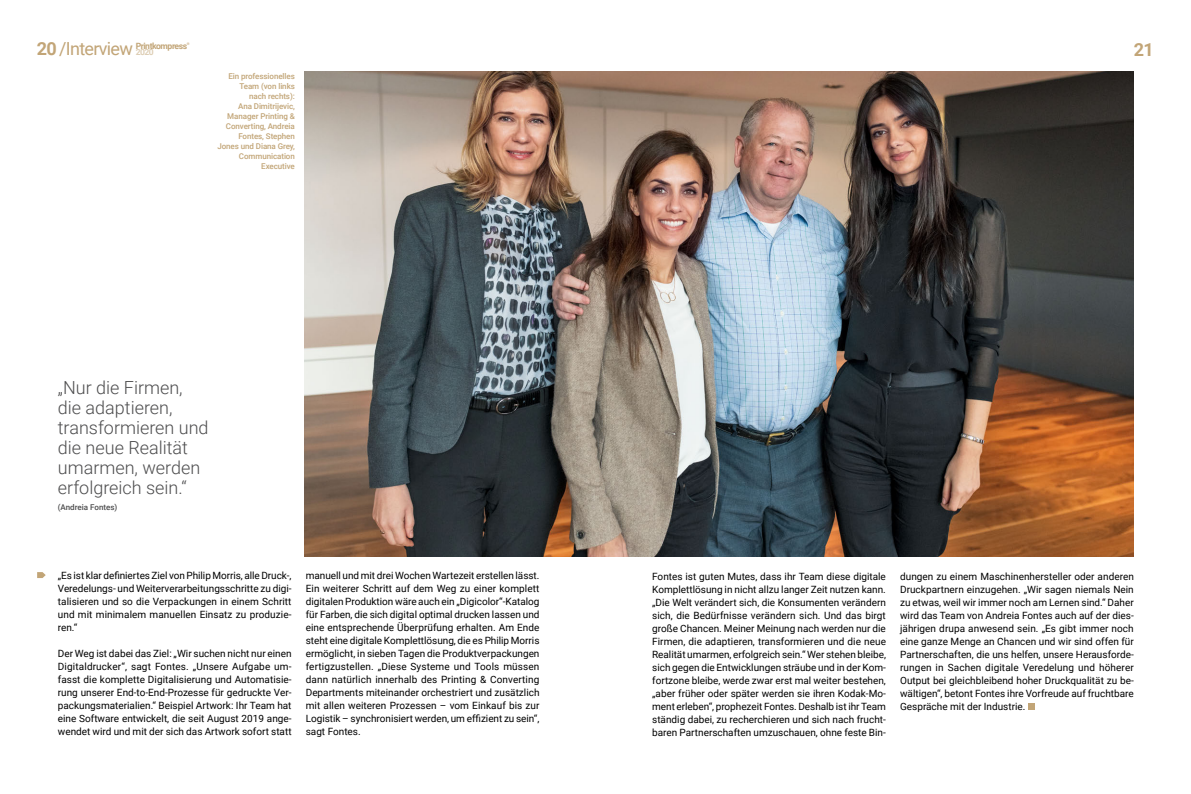
<style>
.page{position:relative;width:1191px;height:794px;background:#fff}
.page>*{position:absolute;margin:0;border:0;box-sizing:border-box;transform-origin:0 0}
.t1{font:300 18px/20px "Roboto";color:#4d4d4e}
.t2{font:18px "Roboto";letter-spacing:-.04em;color:#c2a577}
.t3{font:700 18px "Roboto";color:#c2a577}
.t4{font:10px/13px "Roboto";color:#000;text-align:justify}
.t5{font:700 8.6px "Roboto";letter-spacing:-.05em;color:#c2a577}
.t6{font:500 8px/10px "Roboto";letter-spacing:-.01em;color:#c2a577;text-align:right}
.t7{font:500 8px "Roboto";color:#4d4d4e}
.t8{font:700 3.6px "Roboto";color:#c2a577}
.s1{font-weight:700}
.s2{font-weight:700;font-size:8.6px}
</style>
<div class="page">
<svg style="left:37px;top:572px;width:9px;height:6px"></svg>
<div style="left:1028px;top:703px;width:6px;height:7px;background:#c2a577"></div>
<img style="left:305px;top:72px;width:828px;height:484px">
<p class="t5" style="left:136px;top:39px;width:53px">Printkompress</p>
<p class="t8" style="left:187px;top:41px;width:4px">®</p>
<h1 class="t2" style="left:37px;top:36px;width:119px"><span class="s1">20</span> /Interview <span class="s2">2020</span></h1>
<h1 class="t3" style="left:1133px;top:36px;width:22px">21</h1>
<p class="t6" style="left:217px;top:71px;width:79px">Ein professionelles<br>Team (von links<br>nach rechts):<br>Ana Dimitrijevic,<br>Manager Printing &amp;<br>Converting, Andreia<br>Fontes, Stephen<br>Jones und Diana Grey,<br>Communication<br>Executive</p>
<h1 class="t1" style="left:58px;top:376px;width:152px">„Nur die Firmen, die adaptieren, transformieren und die neue Realität umarmen, werden erfolgreich sein.“</h1>
<p class="t7" style="left:58px;top:501px;width:61px">(Andreia Fontes)</p>
<p class="t4" style="left:58px;top:568px;width:235px">„Es ist klar definiertes Ziel von Philip Morris, alle Druck-, Veredelungs- und Weiterverarbeitungsschritte zu digi&shy;talisieren und so die Verpackungen in einem Schritt und mit minimalem manuellen Einsatz zu produzie&shy;ren.“</p>
<p class="t4" style="left:58px;top:646px;width:235px">Der Weg ist dabei das Ziel: „Wir suchen nicht nur einen Digitaldrucker“, sagt Fontes. „Unsere Aufgabe um&shy;fasst die komplette Digitalisierung und Automatisie&shy;rung unserer End-to-End-Prozesse für gedruckte Ver&shy;packungsmaterialien.“ Beispiel Artwork: Ihr Team hat eine Software entwickelt, die seit August 2019 ange&shy;wendet wird und mit der sich das Artwork sofort statt</p>
<p class="t4" style="left:306px;top:568px;width:235px">manuell und mit drei Wochen Wartezeit erstellen lässt.<br>Ein weiterer Schritt auf dem Weg zu einer komplett digitalen Produktion wäre auch ein „Digicolor“-Katalog für Farben, die sich digital optimal drucken lassen und eine entsprechende Überprüfung erhalten. Am Ende steht eine digitale Komplettlösung, die es Philip Morris ermöglicht, in sieben Tagen die Produktverpackungen fertigzustellen. „Diese Systeme und Tools müssen dann natürlich innerhalb des Printing &amp; Converting Departments miteinander orchestriert und zusätzlich mit allen weiteren Prozessen – vom Einkauf bis zur Logistik – synchronisiert werden, um effizient zu sein“, sagt Fontes.</p>
<p class="t4" style="left:652px;top:569px;width:235px">Fontes ist guten Mutes, dass ihr Team diese digitale Komplettlösung in nicht allzu langer Zeit nutzen kann. „Die Welt verändert sich, die Konsumenten verändern sich, die Bedürfnisse verändern sich. Und das birgt große Chancen. Meiner Meinung nach werden nur die Firmen, die adaptieren, transformieren und die neue Realität umarmen, erfolgreich sein.“ Wer stehen bleibe, sich gegen die Entwicklungen sträube und in der Kom&shy;fortzone bleibe, werde zwar erst mal weiter bestehen, „aber früher oder später werden sie ihren Kodak-Mo&shy;ment erleben“, prophezeit Fontes. Deshalb ist ihr Team ständig dabei, zu recherchieren und sich nach frucht&shy;baren Partnerschaften umzuschauen, ohne feste Bin-</p>
<p class="t4" style="left:900px;top:569px;width:235px">dungen zu einem Maschinenhersteller oder anderen Druckpartnern einzugehen. „Wir sagen niemals Nein zu etwas, weil wir immer noch am Lernen sind.“ Daher wird das Team von Andreia Fontes auch auf der dies&shy;jährigen drupa anwesend sein. „Es gibt immer noch eine ganze Menge an Chancen und wir sind offen für Partnerschaften, die uns helfen, unsere Herausforde&shy;rungen in Sachen digitale Veredelung und höherer Output bei gleichbleibend hoher Druckqualität zu be&shy;wältigen“, betont Fontes ihre Vorfreude auf fruchtbare Gespräche mit der Industrie.</p>
</div>
